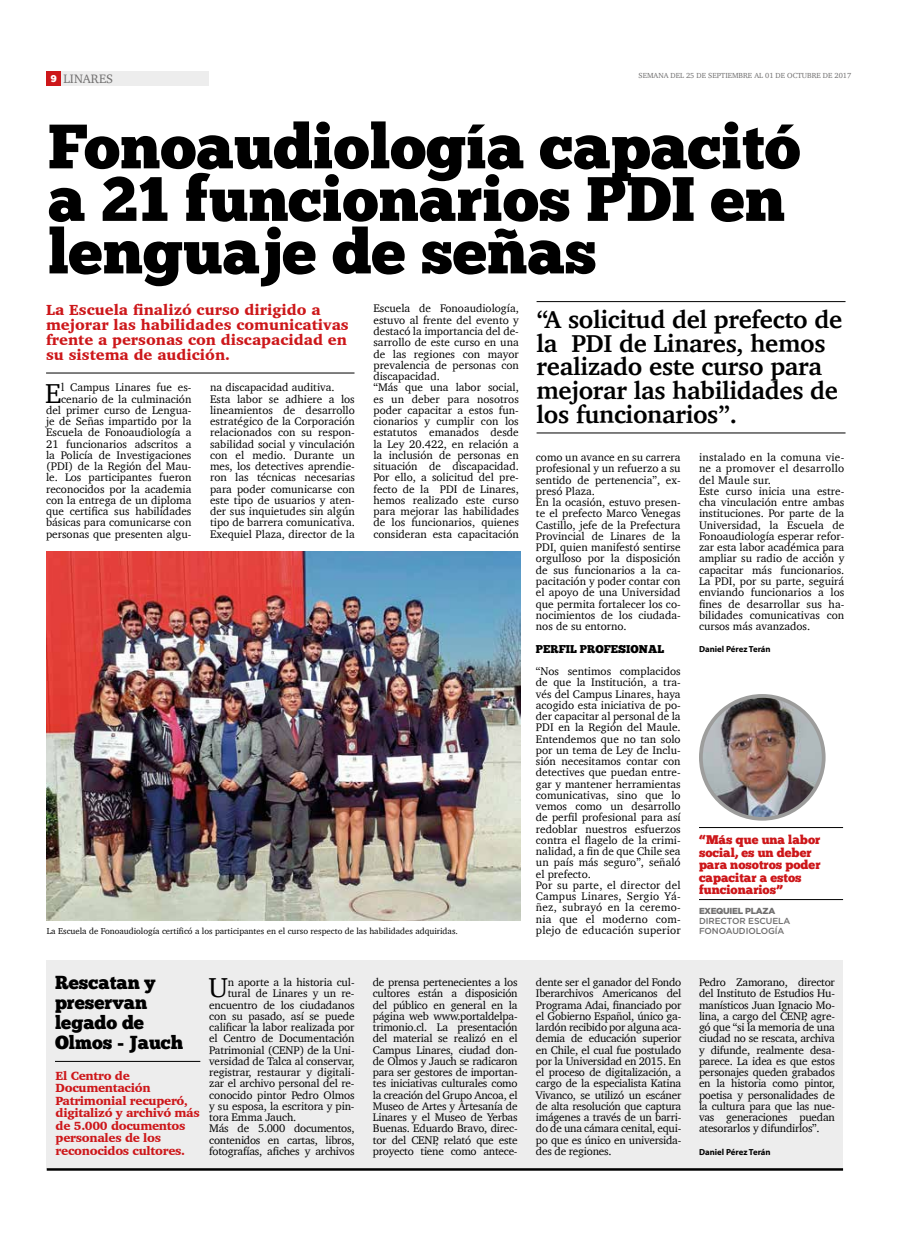
<style>
.page{position:relative;width:904px;height:1241px;background:#fff}
.page>*{position:absolute;margin:0;border:0;box-sizing:border-box;transform-origin:0 0}
.t1{font:62.5px/52.5px "Chunk Five Ex";color:#000}
.t2{font:28px "Charter";color:#000}
.t3{font:700 25px/23.8px "Charter";letter-spacing:-.01em;color:#000}
.t4{font:18.75px/20px "Chunk Five Ex";color:#000}
.t5{font:900 15px/15px "Charter";color:#cd171a}
.t6{font:12.5px/12.5px "Chunk Five Ex";color:#cd171a}
.t7{font:12.5px "Charter";color:#706f6f}
.t8{font:900 12.12px/12.5px "Charter";letter-spacing:-.025em;color:#cd171a}
.t9{font:11.25px/11.2px "Charter";color:#000}
.t10{font:11.25px "Charter";letter-spacing:-.02em;color:#000}
.t11{font:11.25px "Chunk Five Ex";color:#000}
.t12{font:8.75px "Charter";color:#000}
.t13{font:700 8.75px "Myriad Pro";color:#000}
.t14{font:500 8.75px/10px "Gotham";letter-spacing:-.01em;color:#706f6f}
.t15{font:900 8.75px "Gotham";letter-spacing:-.03em;color:#706f6f}
.t16{font:7.5px "Charter";color:#706f6f}
.s1{font-family:"Chunk Five Ex";font-size:10px;color:#fff}
</style>
<div class="page">
<div style="left:46px;top:71px;width:15px;height:15px;background:#cd171a"></div>
<div style="left:62px;top:71px;width:147px;height:15px;background:#ededed"></div>
<div style="left:47px;top:960px;width:796px;height:209px;background:#ededed"></div>
<img style="left:47px;top:551px;width:473px;height:369px">
<hr style="left:536px;top:432px;width:309px;height:1px;background:#000">
<hr style="left:536px;top:301px;width:309px;height:1px;background:#000">
<hr style="left:46px;top:373px;width:308px;height:1px;background:#000">
<hr style="left:699px;top:827px;width:144px;height:1px;background:#000">
<hr style="left:699px;top:899px;width:144px;height:1px;background:#000">
<img style="left:701px;top:695px;width:122px;height:123px;border-radius:61px">
<div style="left:699px;top:694px;width:126px;height:126px;border:4px solid #9d9d9c;border-radius:50%"></div>
<hr style="left:47px;top:1167px;width:796px;height:3px;background:#000">
<hr style="left:55px;top:1060px;width:145px;height:1px;background:#000">
<p class="t16" style="left:638px;top:69px;width:214px">SEMANA DEL 25 DE SEPTIEMBRE AL 01 DE OCTUBRE DE 2017</p>
<p class="t7" style="left:51px;top:68px;width:64px"><span class="s1">9</span> LINARES</p>
<h1 class="t1" style="left:48px;top:119px;width:754px">Fonoaudiología capacitó a 21 funcionarios PDI en lenguaje de señas</h1>
<h3 class="t5" style="left:46px;top:302px;width:304px">La Escuela finalizó curso dirigido a mejorar las habilidades comunicativas frente a personas con discapacidad en su sistema de audición.</h3>
<h2 class="t2" style="left:45px;top:369px;width:18px">E</h2>
<p class="t9" style="left:373px;top:303px;width:147px">Escuela de Fonoaudiología, estuvo al frente del evento y destacó la importancia del de&shy;sarrollo de este curso en una de las regiones con mayor prevalencia de personas con discapacidad.<br>“Más que una labor social, es un deber para nosotros poder capacitar a estos fun&shy;cionarios y cumplir con los estatutos emanados desde la Ley 20.422, en relación a la inclusión de personas en situación de discapacidad.<br>Por ello, a solicitud del pre&shy;fecto de la PDI de Linares, hemos realizado este curso para mejorar las habilidades de los funcionarios, quienes consideran esta capacitación</p>
<h3 class="t3" style="left:536px;top:307px;width:307px">“A solicitud del prefecto de la PDI de Linares, hemos realizado este curso para mejorar las habilidades de los funcionarios”.</h3>
<p class="t9" style="left:46px;top:381px;width:147px;text-align:right">l Campus Linares fue es&shy;cenario de la culminación del primer curso de Lengua&shy;je de Señas impartido por la<br>Escuela de Fonoaudiología a<br>21 funcionarios adscritos a la Policía de Investigaciones (PDI) de la Región del Mau&shy;le. Los participantes fueron reconocidos por la academia con la entrega de un diploma que certifica sus habilidades básicas para comunicarse con personas que presenten algu-</p>
<p class="t9" style="left:210px;top:381px;width:146px">na discapacidad auditiva.<br>Esta labor se adhiere a los lineamientos de desarrollo estratégico de la Corporación relacionados con su respon&shy;sabilidad social y vinculación con el medio. Durante un mes, los detectives aprendie&shy;ron las técnicas necesarias para poder comunicarse con este tipo de usuarios y aten&shy;der sus inquietudes sin algún tipo de barrera comunicativa.<br>Exequiel Plaza, director de la</p>
<p class="t9" style="left:699px;top:451px;width:147px">instalado en la comuna vie&shy;ne a promover el desarrollo del Maule sur.<br>Este curso inicia una estre&shy;cha vinculación entre ambas instituciones. Por parte de la<br>Universidad, la Escuela de<br>Fonoaudiología esperar refor&shy;zar esta labor académica para ampliar su radio de acción y capacitar más funcionarios.<br>La PDI, por su parte, seguirá enviando funcionarios a los fines de desarrollar sus ha&shy;bilidades comunicativas con cursos más avanzados.</p>
<p class="t13" style="left:699px;top:643px;width:73px">Daniel Pérez Terán</p>
<p class="t9" style="left:536px;top:451px;width:146px">como un avance en su carrera profesional y un refuerzo a su sentido de pertenencia”, ex&shy;presó Plaza.<br>En la ocasión, estuvo presen&shy;te el prefecto Marco Venegas<br>Castillo, jefe de la Prefectura<br>Provincial de Linares de la<br>PDI, quien manifestó sentirse orgulloso por la disposición de sus funcionarios a la ca&shy;pacitación y poder contar con el apoyo de una Universidad que permita fortalecer los co&shy;nocimientos de los ciudada&shy;nos de su entorno.</p>
<p class="t11" style="left:536px;top:640px;width:130px">PERFIL PROFESIONAL</p>
<p class="t9" style="left:536px;top:665px;width:146px">“Nos sentimos complacidos de que la Institución, a tra&shy;vés del Campus Linares, haya acogido esta iniciativa de po&shy;der capacitar al personal de la<br>PDI en la Región del Maule.<br>Entendemos que no tan solo por un tema de Ley de Inclu&shy;sión necesitamos contar con detectives que puedan entre&shy;gar y mantener herramientas comunicativas, sino que lo vemos como un desarrollo de perfil profesional para así redoblar nuestros esfuerzos contra el flagelo de la crimi&shy;nalidad, a fin de que Chile sea un país más seguro”, señaló el prefecto.<br>Por su parte, el director del<br>Campus Linares, Sergio Yá&shy;ñez, subrayó en la ceremo&shy;nia que el moderno com&shy;plejo de educación superior</p>
<p class="t6" style="left:699px;top:833px;width:123px">“Más que una labor social, es un deber para nosotros poder capacitar a estos funcionarios”</p>
<p class="t15" style="left:699px;top:904px;width:78px">EXEQUIEL PLAZA</p>
<p class="t14" style="left:699px;top:915px;width:93px">DIRECTOR ESCUELA<br>FONOAUDIOLOGÍA</p>
<p class="t12" style="left:47px;top:923px;width:413px">La Escuela de Fonoaudiología certificó a los participantes en el curso respecto de las habilidades adquiridas.</p>
<h3 class="t4" style="left:55px;top:971px;width:130px">Rescatan y preservan legado de<br>Olmos - Jauch</h3>
<p class="t8" style="left:56px;top:1068px;width:146px">El Centro de<br>Documentación<br>Patrimonial recuperó, digitalizó y archivó más de 5.000 documentos personales de los reconocidos cultores.</p>
<h2 class="t2" style="left:208px;top:963px;width:21px">U</h2>
<p class="t9" style="left:228px;top:976px;width:128px">n aporte a la historia cul-</p>
<p class="t9" style="left:228px;top:987px;width:128px">tural de Linares y un re-</p>
<p class="t9" style="left:209px;top:998px;width:147px">encuentro de los ciudadanos</p>
<p class="t9" style="left:209px;top:1010px;width:147px">con su pasado, así se puede</p>
<p class="t9" style="left:209px;top:1021px;width:147px">calificar la labor realizada por</p>
<p class="t9" style="left:209px;top:1032px;width:147px">el Centro de Documentación</p>
<p class="t9" style="left:209px;top:1043px;width:147px">Patrimonial (CENP) de la Uni-</p>
<p class="t9" style="left:209px;top:1055px;width:147px">versidad de Talca al conservar,</p>
<p class="t9" style="left:209px;top:1066px;width:147px">registrar, restaurar y digitali-</p>
<p class="t9" style="left:209px;top:1077px;width:147px">zar el archivo personal del re-</p>
<p class="t9" style="left:209px;top:1088px;width:147px">conocido pintor Pedro Olmos</p>
<p class="t9" style="left:209px;top:1100px;width:147px">y su esposa, la escritora y pin-</p>
<p class="t9" style="left:209px;top:1111px;width:89px">tora Emma Jauch.</p>
<p class="t10" style="left:209px;top:1118px;width:147px">Más de 5.000 documentos,</p>
<p class="t10" style="left:209px;top:1129px;width:147px">contenidos en cartas, libros,</p>
<p class="t10" style="left:209px;top:1141px;width:147px">fotografías, afiches y archivos</p>
<p class="t9" style="left:373px;top:976px;width:146px;text-align:justify">de prensa pertenecientes a los cultores están a disposición del público en general en la página web www.portaldelpa&shy;trimonio.cl. La presentación del material se realizó en el Campus Linares, ciudad don&shy;de Olmos y Jauch se radicaron para ser gestores de importan&shy;tes iniciativas culturales como la creación del Grupo Ancoa, el Museo de Artes y Artesanía de Linares y el Museo de Yerbas Buenas. Eduardo Bravo, direc&shy;tor del CENP, relató que este proyecto tiene como antece-</p>
<p class="t9" style="left:536px;top:976px;width:147px;text-align:justify">dente ser el ganador del Fondo Iberarchivos Americanos del Programa Adai, financiado por el Gobierno Español, único ga&shy;lardón recibido por alguna aca&shy;demia de educación superior en Chile, el cual fue postulado por la Universidad en 2015. En el proceso de digitalización, a cargo de la especialista Katina Vivanco, se utilizó un escáner de alta resolución que captura imágenes a través de un barri&shy;do de una cámara cenital, equi&shy;po que es único en universida&shy;des de regiones.</p>
<p class="t9" style="left:699px;top:976px;width:137px;text-align:justify">Pedro Zamorano, director del Instituto de Estudios Hu&shy;manísticos Juan Ignacio Mo&shy;lina, a cargo del CENP, agre&shy;gó que “si la memoria de una ciudad no se rescata, archiva y difunde, realmente desa&shy;parece. La idea es que estos personajes queden grabados en la historia como pintor, poetisa y personalidades de la cultura para que las nue&shy;vas generaciones puedan atesorarlos y difundirlos”.</p>
<p class="t13" style="left:699px;top:1145px;width:73px">Daniel Pérez Terán</p>
</div>
